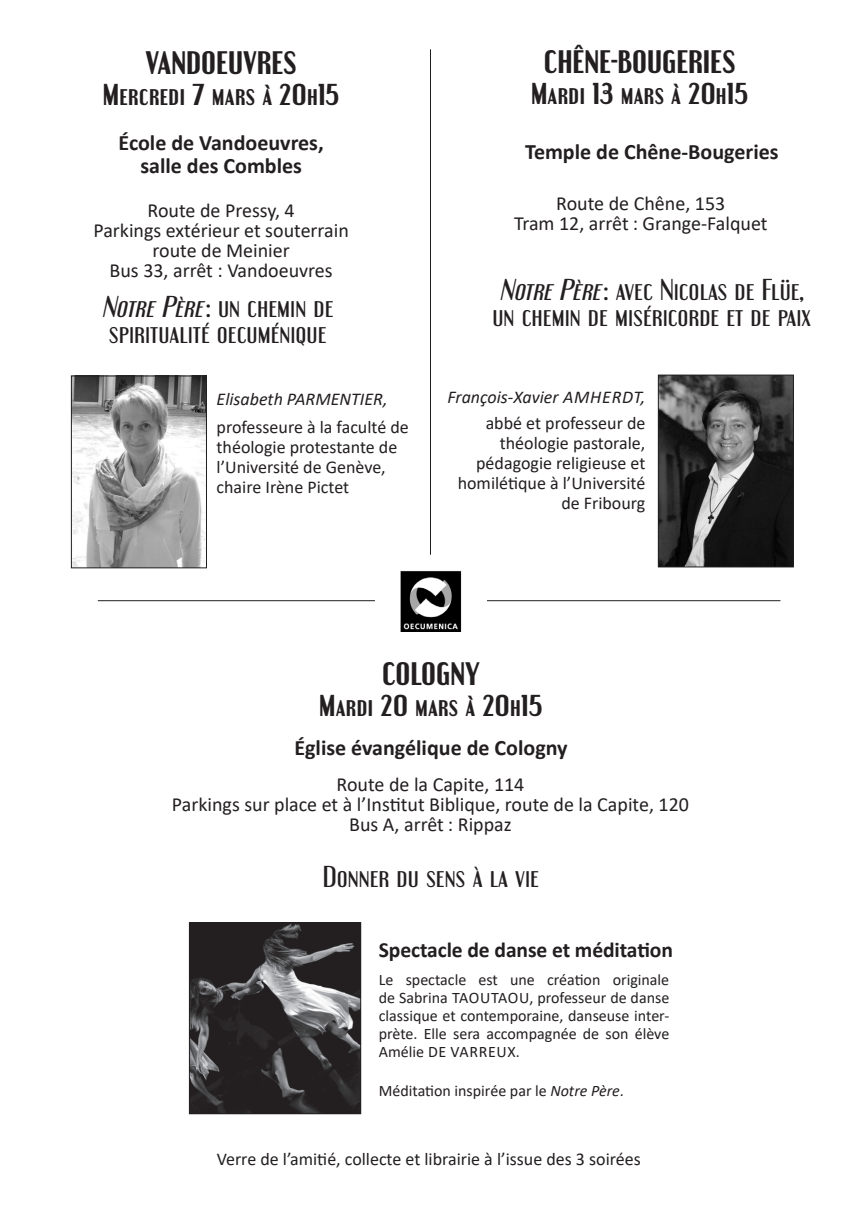
<style>
.page{position:relative;width:862px;height:1214px;background:#fff}
.page>*{position:absolute;margin:0;border:0;box-sizing:border-box;transform-origin:0 0}
.t1{font:700 28px "Engebrechtre Rg";color:#231f20}
.t2{font:26px "Engebrechtre Rg";color:#231f20}
.t3{font:700 26px "Engebrechtre Rg";color:#231f20}
.t4{font:700 22px "Calibri";color:#231f20}
.t5{font:700 21.6px "Calibri";letter-spacing:-.005em;color:#231f20}
.t6{font:20px "Calibri";color:#231f20}
.t7{font:18px/20px "Calibri";color:#231f20;text-align:right}
.t8{font:italic 18px "Calibri";color:#231f20}
.t9{font:16px/18px "Calibri";color:#231f20;text-align:justify}
.s1{font-style:italic}
</style>
<div class="page">
<img style="left:660px;top:376px;width:132px;height:189px">
<div style="left:658px;top:374px;width:136px;height:193px;border:1px solid #231f20"></div>
<img style="left:73px;top:377px;width:132px;height:189px">
<div style="left:71px;top:375px;width:136px;height:193px;border:1px solid #231f20"></div>
<hr style="left:430px;top:49px;width:1px;height:505px;background:#231f20">
<hr style="left:98px;top:600px;width:277px;height:1px;background:#231f20">
<hr style="left:487px;top:600px;width:293px;height:1px;background:#231f20">
<img style="left:400px;top:571px;width:62px;height:61px">
<img style="left:191px;top:924px;width:168px;height:187px">
<div style="left:189px;top:922px;width:172px;height:191px;border:1px solid #231f20"></div>
<p class="t1" style="left:145px;top:45px;width:153px">VANDOEUVRES</p>
<p class="t3" style="left:103px;top:78px;width:238px">Mercredi 7 mars à 20h15</p>
<p class="t4" style="left:119px;top:128px;width:207px">École de Vandoeuvres,</p>
<p class="t4" style="left:140px;top:150px;width:163px">salle des Combles</p>
<p class="t6" style="left:148px;top:196px;width:149px">Route de Pressy, 4</p>
<p class="t6" style="left:93px;top:216px;width:257px">Parkings extérieur et souterrain</p>
<p class="t6" style="left:152px;top:236px;width:139px">route de Meinier</p>
<p class="t6" style="left:110px;top:256px;width:225px">Bus 33, arrêt : Vandoeuvres</p>
<p class="t2" style="left:102px;top:291px;width:233px"><span class="s1">Notre Père</span>: un chemin de</p>
<p class="t2" style="left:109px;top:317px;width:219px">spiritualité oecuménique</p>
<p class="t8" style="left:216px;top:386px;width:172px">Elisabeth PARMENTIER,</p>
<p class="t7" style="left:216px;top:416px;width:194px;text-align:left">professeure à la faculté de théologie protestante de</p>
<p class="t7" style="left:216px;top:456px;width:171px">l’Université de Genève,</p>
<p class="t7" style="left:216px;top:476px;width:134px">chaire Irène Pictet</p>
<p class="t1" style="left:544px;top:44px;width:193px">CHÊNE-BOUGERIES</p>
<p class="t3" style="left:531px;top:77px;width:219px">Mardi 13 mars à 20h15</p>
<p class="t4" style="left:525px;top:136px;width:255px">Temple de Chêne-Bougeries</p>
<p class="t6" style="left:556px;top:189px;width:170px">Route de Chêne, 153</p>
<p class="t6" style="left:514px;top:209px;width:255px">Tram 12, arrêt : Grange-Falquet</p>
<p class="t2" style="left:499px;top:273px;width:306px"><span class="s1">Notre Père</span>: avec Nicolas de Flüe,</p>
<p class="t2" style="left:492px;top:299px;width:320px">un chemin de miséricorde et de paix</p>
<p class="t8" style="left:447px;top:384px;width:199px">François-Xavier AMHERDT,</p>
<p class="t7" style="left:486px;top:412px;width:161px">abbé et professeur de théologie pastorale,</p>
<p class="t7" style="left:458px;top:452px;width:189px">pédagogie religieuse et homilétique à l’Université de Fribourg</p>
<p class="t1" style="left:382px;top:656px;width:99px">COLOGNY</p>
<p class="t3" style="left:319px;top:690px;width:225px">Mardi 20 mars à 20h15</p>
<p class="t4" style="left:294px;top:731px;width:275px">Église évangélique de Cologny</p>
<p class="t6" style="left:336px;top:770px;width:189px">Route de la Capite, 114</p>
<p class="t6" style="left:172px;top:790px;width:518px">Parkings sur place et à l’Institut Biblique, route de la Capite, 120</p>
<p class="t6" style="left:349px;top:810px;width:164px">Bus A, arrêt : Rippaz</p>
<p class="t2" style="left:323px;top:860px;width:218px">Donner du sens à la vie</p>
<p class="t5" style="left:379px;top:934px;width:296px">Spectacle de danse et méditation</p>
<p class="t9" style="left:379px;top:970px;width:292px">Le spectacle est une création originale de Sabrina TAOUTAOU, professeur de danse classique et contemporaine, danseuse inter&shy;prète. Elle sera accompagnée de son élève Amélie DE VARREUX.</p>
<p class="t9" style="left:379px;top:1080px;width:246px">Méditation inspirée par le <span class="s1">Notre Père</span>.</p>
<p class="t7" style="left:217px;top:1148px;width:425px">Verre de l’amitié, collecte et librairie à l’issue des 3 soirées</p>
</div>
